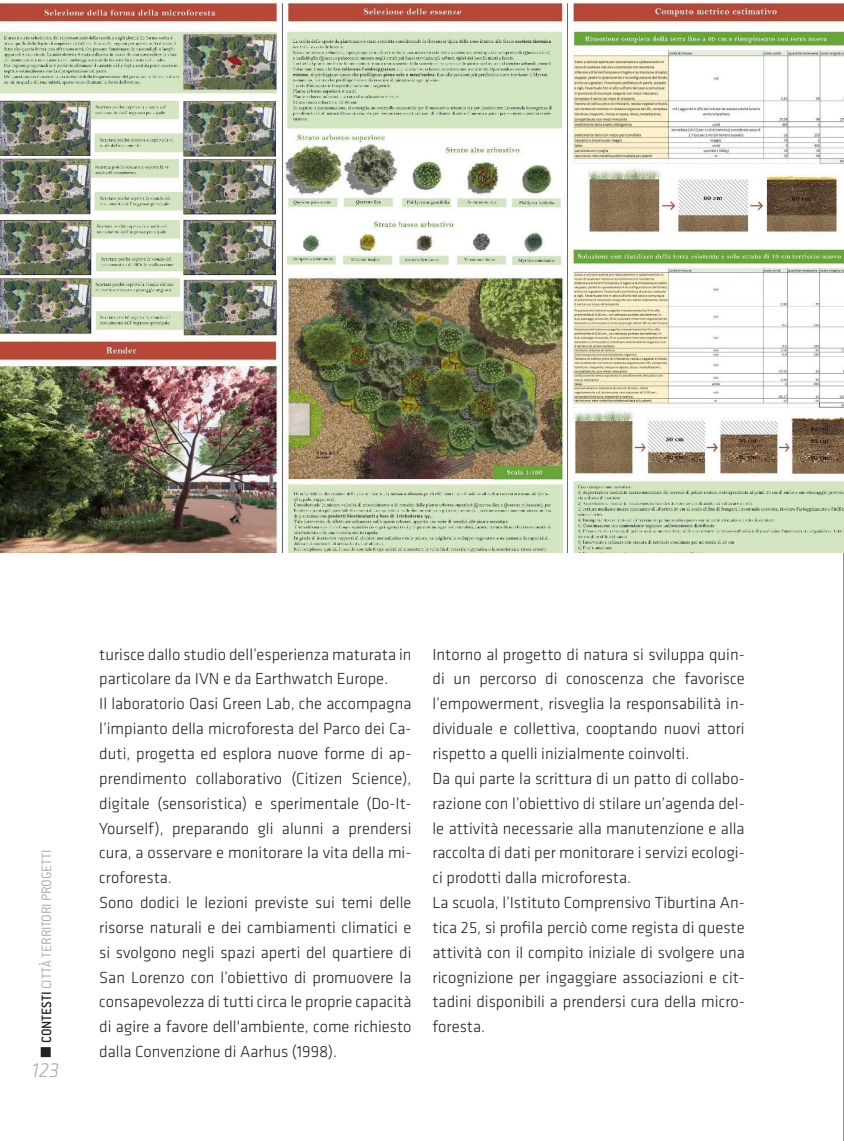
<style>
.page{position:relative;width:844px;height:1141px;background:#fff}
.page>*{position:absolute;margin:0;border:0;box-sizing:border-box;transform-origin:0 0}
.t1{font:italic 300 21px "Klavika";color:#a8a9ad}
.t2{font:300 16.62px/24.8px "Klavika";color:#231f20;text-align:justify}
.t3{font:300 14.88px "Conduit ITC";letter-spacing:-.01em;color:#a8a9ad}
.s1{font-weight:500;color:#231f20}
</style>
<div class="page">
<div style="left:42px;top:1048px;width:8px;height:8px;background:#231f20"></div>
<div style="left:41px;top:1047px;width:10px;height:10px;border:2px solid #231f20"></div>
<hr style="left:843px;top:0;width:1px;height:1141px;background:#231f20">
<img style="left:0;top:0;width:843px;height:553px">
<p class="t3" style="left:38px;top:1043px;width:195px;rotate:-90deg"><span class="s1">CONTESTI</span> CITTÀ TERRITORI PROGETTI</p>
<p class="t1" style="left:32px;top:1059px;width:29px">123</p>
<p class="t2" style="left:99px;top:642px;width:313px">turisce dallo studio dell’esperienza maturata in particolare da IVN e da Earthwatch Europe.</p>
<p class="t2" style="left:99px;top:692px;width:313px">Il laboratorio Oasi Green Lab, che accompagna l’impianto della microforesta del Parco dei Ca&shy;duti, progetta ed esplora nuove forme di ap&shy;prendimento collaborativo (Citizen Science), digitale (sensoristica) e sperimentale (Do-It-Yourself), preparando gli alunni a prendersi cura, a osservare e monitorare la vita della mi&shy;croforesta.</p>
<p class="t2" style="left:99px;top:890px;width:313px">Sono dodici le lezioni previste sui temi delle risorse naturali e dei cambiamenti climatici e si svolgono negli spazi aperti del quartiere di San Lorenzo con l’obiettivo di promuovere la consapevolezza di tutti circa le proprie capacità di agire a favore dell'ambiente, come richiesto dalla Convenzione di Aarhus (1998).</p>
<p class="t2" style="left:432px;top:642px;width:313px">Intorno al progetto di natura si sviluppa quin&shy;di un percorso di conoscenza che favorisce l’empowerment, risveglia la responsabilità in&shy;dividuale e collettiva, cooptando nuovi attori rispetto a quelli inizialmente coinvolti.</p>
<p class="t2" style="left:432px;top:766px;width:313px">Da qui parte la scrittura di un patto di collabo&shy;razione con l’obiettivo di stilare un’agenda del&shy;le attività necessarie alla manutenzione e alla raccolta di dati per monitorare i servizi ecologi&shy;ci prodotti dalla microforesta.</p>
<p class="t2" style="left:432px;top:890px;width:313px">La scuola, l’Istituto Comprensivo Tiburtina An&shy;tica 25, si profila perciò come regista di queste attività con il compito iniziale di svolgere una ricognizione per ingaggiare associazioni e cit&shy;tadini disponibili a prendersi cura della micro&shy;foresta.</p>
</div>
